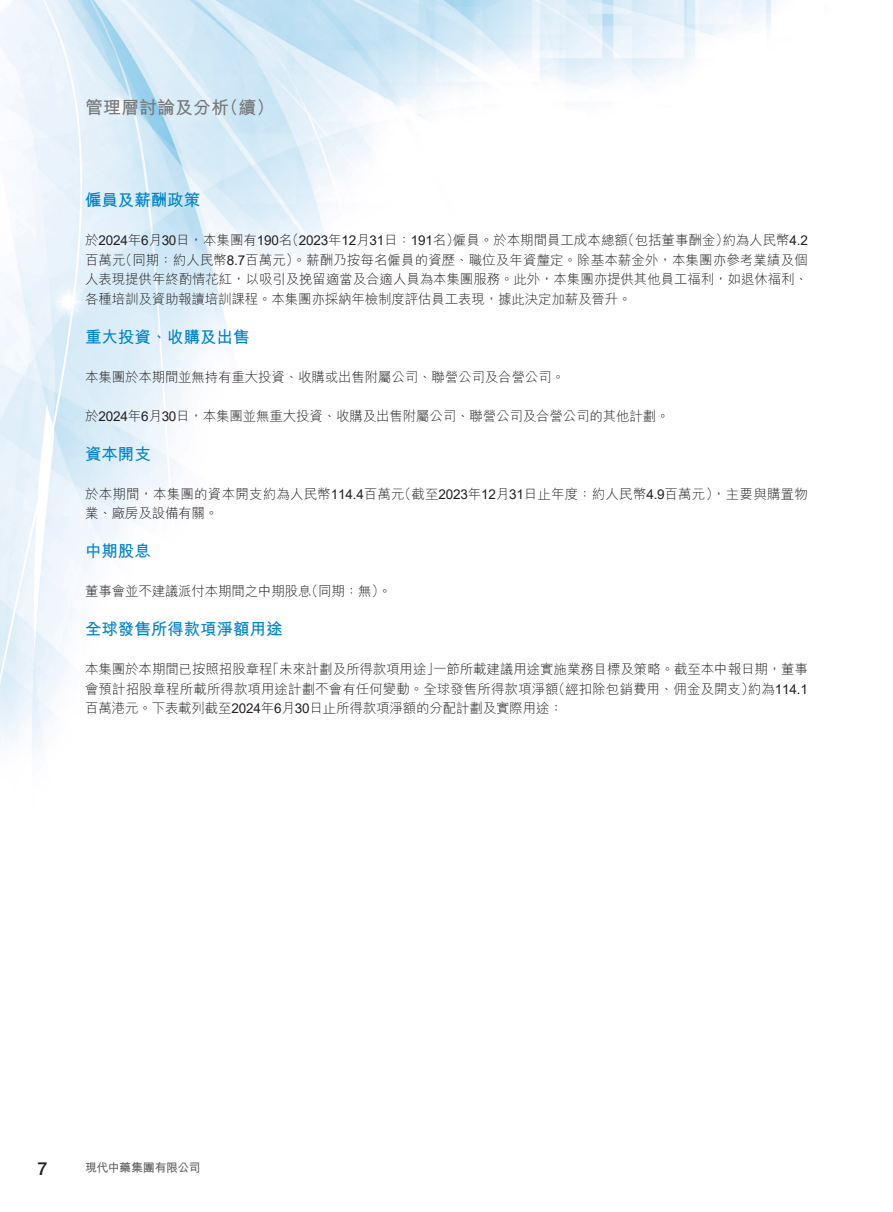
<style>
.page{position:relative;width:893px;height:1212px;background:#fff}
.page>*{position:absolute;margin:0;border:0;box-sizing:border-box;transform-origin:0 0}
.t1{font:700 18px "M Hei HK";color:#76787b}
.t2{font:500 18px "Helvetica Neue LT Pro";color:#231f20}
.t3{font:700 16.5px "M Hei HK";letter-spacing:-.005em;color:#0083ca}
.t4{font:300 13.5px/19.5px "M Hei HK";letter-spacing:-.01em;color:#231f20}
.t5{font:300 13.5px/19.5px "M Hei HK";letter-spacing:.015em;color:#231f20}
.t6{font:13.5px "Arial";letter-spacing:-.015em;color:#231f20}
.t7{font:700 12px "M Hei HK";letter-spacing:-.05em;color:#636366}
.s1{font-family:"M Hei HK";font-weight:300}
.s2{font-family:"Arial";font-weight:400}
</style>
<div class="page">
<img style="left:0;top:0;width:771px;height:753px">
<h1 class="t1" style="left:85px;top:94px;width:146px">管理層討論及分析</h1>
<h1 class="t1" style="left:220px;top:94px;width:56px">（續(</h1>
<p class="t3" style="left:85px;top:188px;width:117px">僱員及薪酬政策</p>
<p class="t6" style="left:85px;top:231px;width:376px"><span class="s1">於</span>2024<span class="s1">年月</span>6 30<span class="s1">日，本集團有</span>190 <span class="s1">（名</span> 2023<span class="s1">年</span>12<span class="s1">月</span>31<span class="s1">日：</span>191<span class="s1">名）</span></p>
<p class="t4" style="left:119px;top:249px;width:690px">（同期：約人民幣<span class="s2">8.7</span>百萬元）。薪酬乃按每名僱員的資歷、職位及年資釐定。除基本薪金外，本集團亦參考業績及個</p>
<p class="t4" style="left:621px;top:230px;width:109px">（包括董事酬金）</p>
<p class="t4" style="left:722px;top:230px;width:87px">約為人民幣<span class="s2">4.2</span></p>
<p class="t4" style="left:453px;top:230px;width:177px">僱員。於本期間員工成本總額</p>
<p class="t4" style="left:85px;top:249px;width:724px">百萬元<br>人表現提供年終酌情花紅，以吸引及挽留適當及合適人員為本集團服務。此外，本集團亦提供其他員工福利，如退休福利、各種培訓及資助報讀培訓課程。本集團亦採納年檢制度評估員工表現，據此決定加薪及晉升。</p>
<p class="t3" style="left:85px;top:325px;width:166px">重大投資、收購及出售</p>
<p class="t4" style="left:85px;top:366px;width:481px">本集團於本期間並無持有重大投資、收購或出售附屬公司、聯營公司及合營公司。</p>
<p class="t4" style="left:85px;top:405px;width:586px">於<span class="s2">2024</span>年月<span class="s2">6 30</span>日，本集團並無重大投資、收購及出售附屬公司、聯營公司及合營公司的其他計劃。</p>
<p class="t3" style="left:85px;top:442px;width:67px">資本開支</p>
<p class="t5" style="left:398px;top:483px;width:412px">（截至<span class="s2">2023</span>年<span class="s2">12</span>月<span class="s2">31</span>日止年度：約人民幣<span class="s2">4.9</span>百萬元，）主要與購置物</p>
<p class="t5" style="left:85px;top:483px;width:321px">於本期間，本集團的資本開支約為人民幣<span class="s2">114.4</span>百萬元業、廠房及設備有關。</p>
<p class="t3" style="left:85px;top:539px;width:67px">中期股息</p>
<p class="t4" style="left:305px;top:581px;width:88px">（同期：無。(</p>
<p class="t4" style="left:85px;top:581px;width:228px">董事會並不建議派付本期間之中期股息</p>
<p class="t3" style="left:85px;top:617px;width:199px">全球發售所得款項淨額用途</p>
<p class="t4" style="left:85px;top:659px;width:189px">本集團於本期間已按照招股章程</p>
<p class="t4" style="left:433px;top:659px;width:376px">一節所載建議用途實施業務目標及策略。截至本中報日期，董事</p>
<p class="t4" style="left:266px;top:659px;width:176px">「未來計劃及所得款項用途」</p>
<p class="t4" style="left:552px;top:678px;width:204px">（經扣除包銷費用、佣金及開支）</p>
<p class="t4" style="left:85px;top:678px;width:479px">會預計招股章程所載所得款項用途計劃不會有任何變動。全球發售所得款項淨額百萬港元。下表載列截至<span class="s2">2024</span>年月<span class="s2">6 30</span>日止所得款項淨額的分配計劃及實際用途：</p>
<p class="t6" style="left:748px;top:680px;width:61px"><span class="s1">約為</span>114.1</p>
<h1 class="t2" style="left:37px;top:1157px;width:12px">7</h1>
<p class="t7" style="left:85px;top:1159px;width:117px">現代中藥集團有限公司</p>
</div>
